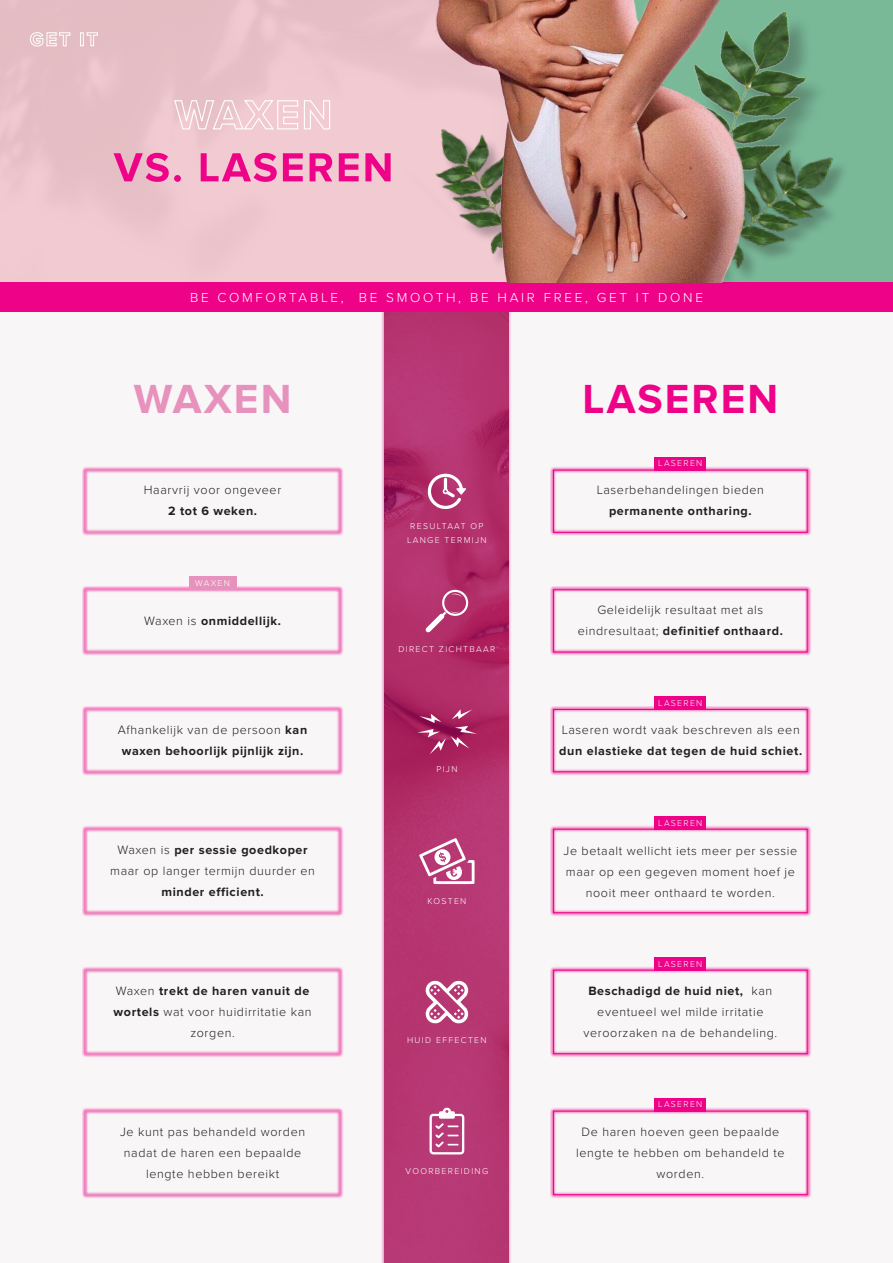
<style>
.page{position:relative;width:893px;height:1263px;background:#fff}
.page>*{position:absolute;margin:0;border:0;box-sizing:border-box;transform-origin:0 0}
.t1{font:700 42.15px "Proxima Nova";letter-spacing:.05em;color:#ed0288}
.t2{font:700 42.15px "Proxima Nova";letter-spacing:.05em;color:#e791bd}
.t3{font:300 13.5px "Proxima Nova";letter-spacing:.2em;color:#fff}
.t4{font:300 12.6px/21px "Proxima Nova";letter-spacing:.05em;color:#231f20;text-align:center}
.t5{font:700 12.6px/21px "Proxima Nova";letter-spacing:.05em;color:#231f20;text-align:center}
.t6{font:300 8.7px "Proxima Nova";letter-spacing:.15em;color:#fff}
.s1{font-weight:700}
.s2{font-weight:300}
</style>
<div class="page">
<div style="left:0;top:312px;width:893px;height:951px;background:#f8f6f7"></div>
<div style="left:381px;top:309px;width:131px;height:954px;background:linear-gradient(to bottom,#f4b5d9,#f5b4d9)"></div>
<svg style="left:384px;top:312px;width:125px;height:951px;background:#b3326d"></svg>
<svg style="left:82px;top:467px;width:261px;height:69px"></svg>
<div style="left:85px;top:470px;width:255px;height:63px;border:1px solid #e791bd"></div>
<svg style="left:82px;top:586px;width:261px;height:70px"></svg>
<div style="left:85px;top:589px;width:255px;height:63px;border:1px solid #e791bd"></div>
<div style="left:189px;top:577px;width:47px;height:13px;background:#e791bd"></div>
<svg style="left:82px;top:706px;width:261px;height:69px"></svg>
<div style="left:85px;top:709px;width:255px;height:63px;border:1px solid #e791bd"></div>
<svg style="left:82px;top:826px;width:261px;height:90px"></svg>
<div style="left:85px;top:829px;width:255px;height:84px;border:1px solid #e791bd"></div>
<svg style="left:82px;top:967px;width:261px;height:90px"></svg>
<div style="left:85px;top:970px;width:255px;height:84px;border:1px solid #e791bd"></div>
<svg style="left:82px;top:1108px;width:261px;height:90px"></svg>
<div style="left:85px;top:1111px;width:255px;height:84px;border:1px solid #e791bd"></div>
<svg style="left:427px;top:474px;width:39px;height:36px"></svg>
<svg style="left:425px;top:590px;width:43px;height:43px;background:#bf5183"></svg>
<svg style="left:417px;top:709px;width:60px;height:45px;background:#ac366b"></svg>
<svg style="left:419px;top:838px;width:56px;height:46px"></svg>
<svg style="left:425px;top:980px;width:44px;height:44px"></svg>
<svg style="left:429px;top:1108px;width:35px;height:46px"></svg>
<svg style="left:173px;top:100px;width:137px;height:30px;background:#f1d1d7"></svg>
<svg style="left:550px;top:467px;width:261px;height:69px"></svg>
<div style="left:553px;top:470px;width:254px;height:63px;border:1px solid #ed0288"></div>
<div style="left:654px;top:457px;width:52px;height:13px;background:#ed0288"></div>
<svg style="left:550px;top:586px;width:261px;height:70px"></svg>
<div style="left:553px;top:589px;width:254px;height:63px;border:1px solid #ed0288"></div>
<svg style="left:550px;top:706px;width:261px;height:69px"></svg>
<div style="left:553px;top:709px;width:254px;height:63px;border:1px solid #ed0288"></div>
<div style="left:654px;top:696px;width:52px;height:14px;background:#ed0288"></div>
<svg style="left:550px;top:826px;width:261px;height:90px"></svg>
<div style="left:553px;top:829px;width:254px;height:84px;border:1px solid #ed0288"></div>
<div style="left:654px;top:816px;width:52px;height:13px;background:#ed0288"></div>
<svg style="left:550px;top:967px;width:261px;height:90px"></svg>
<div style="left:553px;top:970px;width:254px;height:84px;border:1px solid #ed0288"></div>
<div style="left:654px;top:957px;width:52px;height:13px;background:#ed0288"></div>
<svg style="left:550px;top:1108px;width:261px;height:90px"></svg>
<div style="left:553px;top:1111px;width:254px;height:84px;border:1px solid #ed0288"></div>
<div style="left:654px;top:1098px;width:52px;height:13px;background:#ed0288"></div>
<div style="left:0;top:282px;width:893px;height:30px;background:#ed0288"></div>
<svg style="left:114px;top:153px;width:196px;height:29px;background:#ee7cb4"></svg>
<img style="left:310px;top:0;width:583px;height:282px">
<svg style="left:30px;top:32px;width:68px;height:15px"></svg>
<p class="t3" style="left:190px;top:288px;width:514px">BE COMFORTABLE, BE SMOOTH, BE HAIR FREE, GET IT DONE</p>
<p class="t2" style="left:134px;top:375px;width:159px">WAXEN</p>
<p class="t1" style="left:583px;top:375px;width:197px">LASEREN</p>
<p class="t6" style="left:658px;top:457px;width:46px">LASEREN</p>
<p class="t4" style="left:144px;top:479px;width:139px">Haarvrij voor ongeveer</p>
<p class="t5" style="left:168px;top:501px;width:91px">2 tot 6 weken.</p>
<p class="t4" style="left:597px;top:479px;width:169px">Laserbehandelingen bieden <span class="s1">permanente ontharing.</span></p>
<p class="t6" style="left:410px;top:519px;width:75px">RESULTAAT OP</p>
<p class="t6" style="left:407px;top:534px;width:81px">LANGE TERMIJN</p>
<p class="t6" style="left:195px;top:577px;width:36px">WAXEN</p>
<p class="t5" style="left:144px;top:610px;width:138px"><span class="s2">Waxen is</span> onmiddellijk.</p>
<p class="t4" style="left:578px;top:599px;width:207px">Geleidelijk resultaat met als eindresultaat; <span class="s1">definitief onthaard.</span></p>
<p class="t6" style="left:398px;top:643px;width:98px">DIRECT ZICHTBAAR</p>
<p class="t6" style="left:658px;top:696px;width:46px">LASEREN</p>
<p class="t5" style="left:118px;top:720px;width:191px"><span class="s2">Afhankelijk van de persoon</span> kan waxen behoorlijk pijnlijk zijn.</p>
<p class="t5" style="left:559px;top:719px;width:244px;text-align:left"><span class="s2">Laseren wordt vaak beschreven als een </span>dun elastieke dat tegen de huid schiet.</p>
<p class="t6" style="left:436px;top:762px;width:23px">PIJN</p>
<p class="t6" style="left:658px;top:816px;width:46px">LASEREN</p>
<p class="t4" style="left:110px;top:838px;width:206px">Waxen is <span class="s1">per sessie goedkoper </span>maar op langer termijn duurder en <span class="s1">minder efficient.</span></p>
<p class="t6" style="left:427px;top:894px;width:41px">KOSTEN</p>
<p class="t4" style="left:563px;top:839px;width:235px">Je betaalt wellicht iets meer per sessie maar op een gegeven moment hoef je nooit meer onthaard te worden.</p>
<p class="t6" style="left:658px;top:957px;width:46px">LASEREN</p>
<p class="t5" style="left:116px;top:980px;width:195px"><span class="s2">Waxen</span> trekt de haren vanuit de</p>
<p class="t4" style="left:114px;top:1000px;width:200px"><span class="s1">wortels</span> wat voor huidirritatie kan zorgen.</p>
<p class="t6" style="left:407px;top:1034px;width:81px">HUID EFFECTEN</p>
<p class="t4" style="left:583px;top:979px;width:195px"><span class="s1">Beschadigd de huid niet,</span> kan eventueel wel milde irritatie veroorzaken na de behandeling.</p>
<p class="t6" style="left:658px;top:1098px;width:46px">LASEREN</p>
<p class="t4" style="left:120px;top:1120px;width:187px">Je kunt pas behandeld worden nadat de haren een bepaalde lengte hebben bereikt</p>
<p class="t6" style="left:406px;top:1165px;width:84px">VOORBEREIDING</p>
<p class="t4" style="left:576px;top:1120px;width:210px">De haren hoeven geen bepaalde lengte te hebben om behandeld te worden.</p>
</div>
